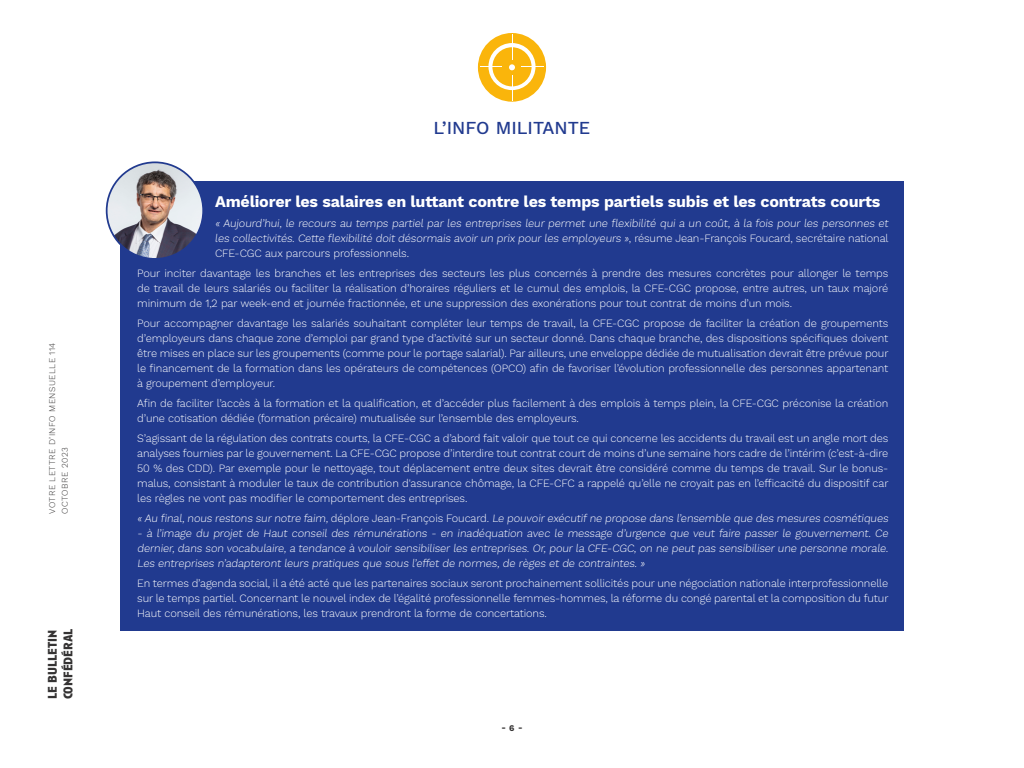
<style>
.page{position:relative;width:1024px;height:768px;background:#fff}
.page>*{position:absolute;margin:0;border:0;box-sizing:border-box;transform-origin:0 0}
.t1{font:500 18px "Work Sans";color:#213a8f}
.t2{font:700 16px "Work Sans";letter-spacing:-.01em;color:#fff}
.t3{font:700 13px/15.6px "Anisette Pro";color:#353333}
.t4{font:300 11px/15px "Work Sans";letter-spacing:-.01em;color:#fff;text-align:justify}
.t5{font:300 11px "Work Sans";letter-spacing:-.035em;color:#fff}
.t6{font:300 8.6px/12.7px "Work Sans";letter-spacing:.05em;color:#353333}
.t7{font:700 8.6px "Work Sans";color:#353333}
</style>
<div class="page">
<svg style="left:478px;top:33px;width:68px;height:69px"></svg>
<svg style="left:480px;top:34px;width:64px;height:66px"></svg>
<div style="left:120px;top:181px;width:783px;height:450px;background:#213a8f"></div>
<img style="left:107px;top:162px;width:96px;height:97px;border-radius:48px">
<div style="left:106px;top:161px;width:98px;height:99px;border:2px solid #213a8f;border-radius:50%"></div>
<p class="t6" style="left:46px;top:514px;width:173px;rotate:-90deg">VOTRE LETTRE D’INFO MENSUELLE 114<br>OCTOBRE 2023</p>
<p class="t3" style="left:44px;top:699px;width:72px;rotate:-90deg">le bulletin confédéral</p>
<h1 class="t1" style="left:434px;top:117px;width:158px">L’INFO MILITANTE</h1>
<h2 class="t2" style="left:215px;top:192px;width:667px">Améliorer les salaires en luttant contre les temps partiels subis et les contrats courts</h2>
<p class="t4" style="left:215px;top:216px;width:677px;text-align:left">« Aujourd’hui, le recours au temps partiel par les entreprises leur permet une flexibilité qui a un coût, à la fois pour les personnes et les collectivités. Cette flexibilité doit désormais avoir un prix pour les employeurs », ré s u m e Je a n - Fra n ç o i s Fo u c a rd , s e c réta i re n ati o n a l<br>CFE-CGC aux parcours professionnels.</p>
<p class="t4" style="left:137px;top:266px;width:753px">Pour inciter davantage les branches et les entreprises des secteurs les plus concernés à prendre des mesures concrètes pour allonger le temps de travail de leurs salariés ou faciliter la réalisation d’horaires réguliers et le cumul des emplois, la CFE-CGC propose, entre autres, un taux majoré minimum de 1,2 par week-end et journée fractionnée, et une suppression des exonérations pour tout contrat de moins d’un mois.</p>
<p class="t4" style="left:137px;top:316px;width:753px">Pour accompagner davantage les salariés souhaitant compléter leur temps de travail, la CFE-CGC propose de faciliter la création de groupements d’employeurs dans chaque zone d’emploi par grand type d’activité sur un secteur donné. Dans chaque branche, des dispositions spécifiques doivent être mises en place sur les groupements (comme pour le portage salarial). Par ailleurs, une enveloppe dédiée de mutualisation devrait être prévue pour le financement de la formation dans les opérateurs de compétences (OPCO) afin de favoriser l’évolution professionnelle des personnes appartenant à groupement d’employeur.</p>
<p class="t4" style="left:137px;top:396px;width:753px">Afin de faciliter l’accès à la formation et la qualification, et d’accéder plus facilement à des emplois à temps plein, la CFE-CGC préconise la création d’une cotisation dédiée (formation précaire) mutualisée sur l’ensemble des employeurs.</p>
<p class="t4" style="left:137px;top:431px;width:753px">S’agissant de la régulation des contrats courts, la CFE-CGC a d’abord fait valoir que tout ce qui concerne les accidents du travail est un angle mort des analyses fournies par le gouvernement. La CFE-CGC propose d’interdire tout contrat court de moins d’une semaine hors cadre de l’intérim (c’est-à-dire 50 % des CDD). Par exemple pour le nettoyage, tout déplacement entre deux sites devrait être considéré comme du temps de travail. Sur le bonus&shy;malus, consistant à moduler le taux de contribution d'assurance chômage, la CFE-CFC a rappelé qu’elle ne croyait pas en l’efficacité du dispositif car les règles ne vont pas modifier le comportement des entreprises.</p>
<p class="t5" style="left:137px;top:512px;width:754px">« Au final, nous restons sur notre faim, d é p lo re Je a n - Fra n ç o i s Fo u c a rd . Le pouvoir exécutif ne propose dans l’ensemble que des mesures cosmétiques</p>
<p class="t4" style="left:137px;top:526px;width:754px">- à l’image du projet de Haut conseil des rémunérations - en inadéquation avec le message d’urgence que veut faire passer le gouvernement. Ce dernier, dans son vocabulaire, a tendance à vouloir sensibiliser les entreprises. Or, pour la CFE-CGC, on ne peut pas sensibiliser une personne morale.<br>Les entreprises n’adapteront leurs pratiques que sous l’effet de normes, de règes et de contraintes. »</p>
<p class="t4" style="left:137px;top:576px;width:753px">En termes d’agenda social, il a été acté que les partenaires sociaux seront prochainement sollicités pour une négociation nationale interprofessionnelle sur le temps partiel. Concernant le nouvel index de l’égalité professionnelle femmes-hommes, la réforme du congé parental et la composition du futur Haut conseil des rémunérations, les travaux prendront la forme de concertations.</p>
<p class="t7" style="left:501px;top:723px;width:23px">- 6 -</p>
</div>
